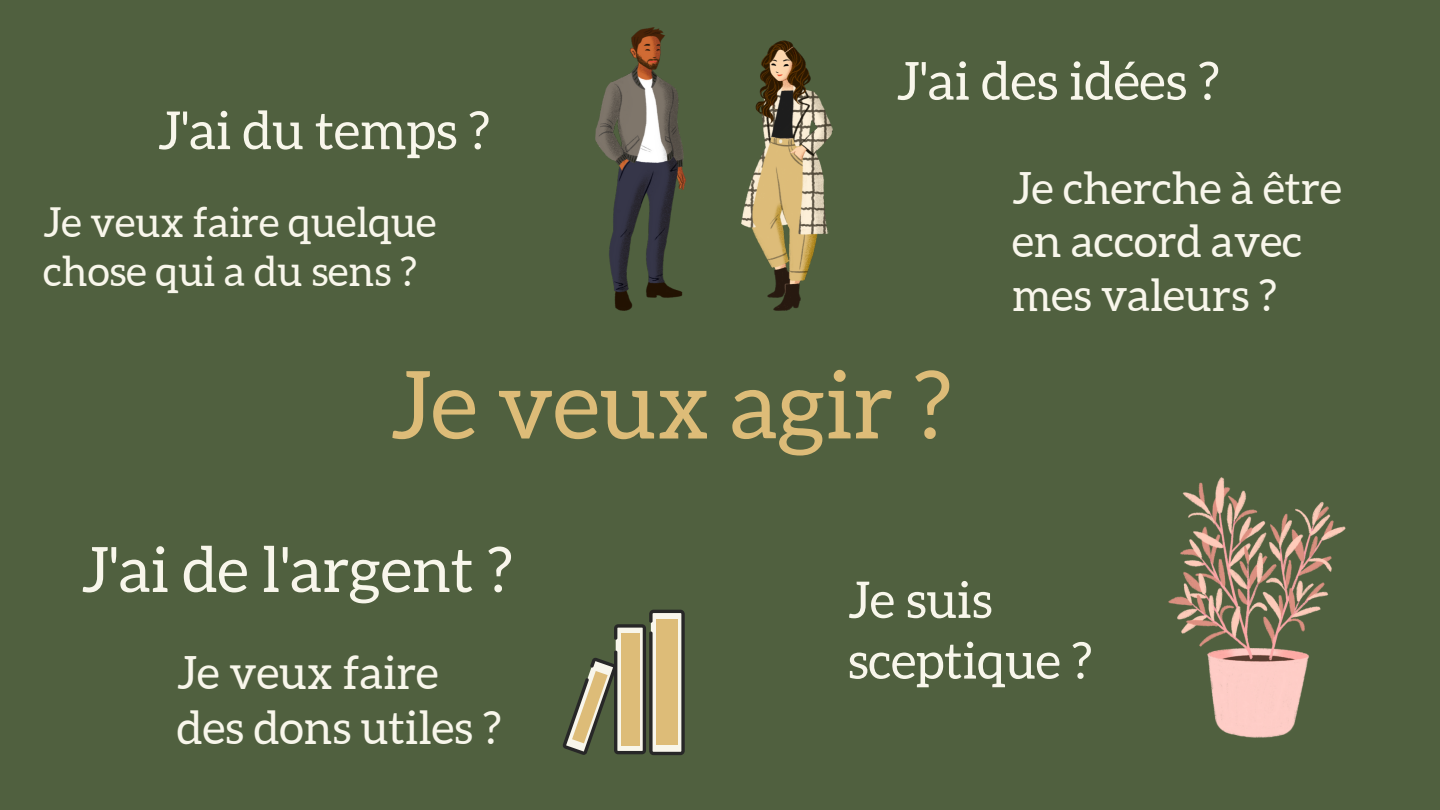
<style>
.page{position:relative;width:1440px;height:810px;background:#50603f}
.page>*{position:absolute;margin:0;border:0;box-sizing:border-box;transform-origin:0 0}
.t1{font:94px "Aleo";color:#ddbc78}
.t2{font:62.7px "Aleo";color:#f8f6eb}
.t3{font:52.5px "Aleo";color:#f8f6eb}
.t4{font:50.6px/60.7px "Aleo";color:#f8f6eb}
.t5{font:45.8px/54.9px "Aleo";color:#f8f6eb}
.t6{font:44.4px/53.3px "Aleo";color:#f8f6eb}
.t7{font:41.3px/49.5px "Aleo";color:#f8f6eb}
</style>
<div class="page">
<svg style="left:563px;top:610px;width:122px;height:145px"></svg>
<img style="left:1168px;top:477px;width:177px;height:260px">
<img style="left:595px;top:28px;width:90px;height:282px">
<img style="left:742px;top:40px;width:91px;height:270px">
<p class="t3" style="left:158px;top:101px;width:334px">J'ai du temps ?</p>
<p class="t7" style="left:43px;top:197px;width:395px">Je veux faire quelque chose qui a du sens ?</p>
<p class="t3" style="left:896px;top:51px;width:325px">J'ai des idées ?</p>
<p class="t6" style="left:1012px;top:162px;width:331px">Je cherche à être en accord avec mes valeurs ?</p>
<h1 class="t1" style="left:390px;top:352px;width:564px">Je veux agir ?</h1>
<h2 class="t2" style="left:81px;top:534px;width:433px">J'ai de l'argent ?</h2>
<p class="t5" style="left:177px;top:645px;width:326px">Je veux faire des dons utiles ?</p>
<p class="t4" style="left:848px;top:569px;width:246px">Je suis sceptique ?</p>
</div>
